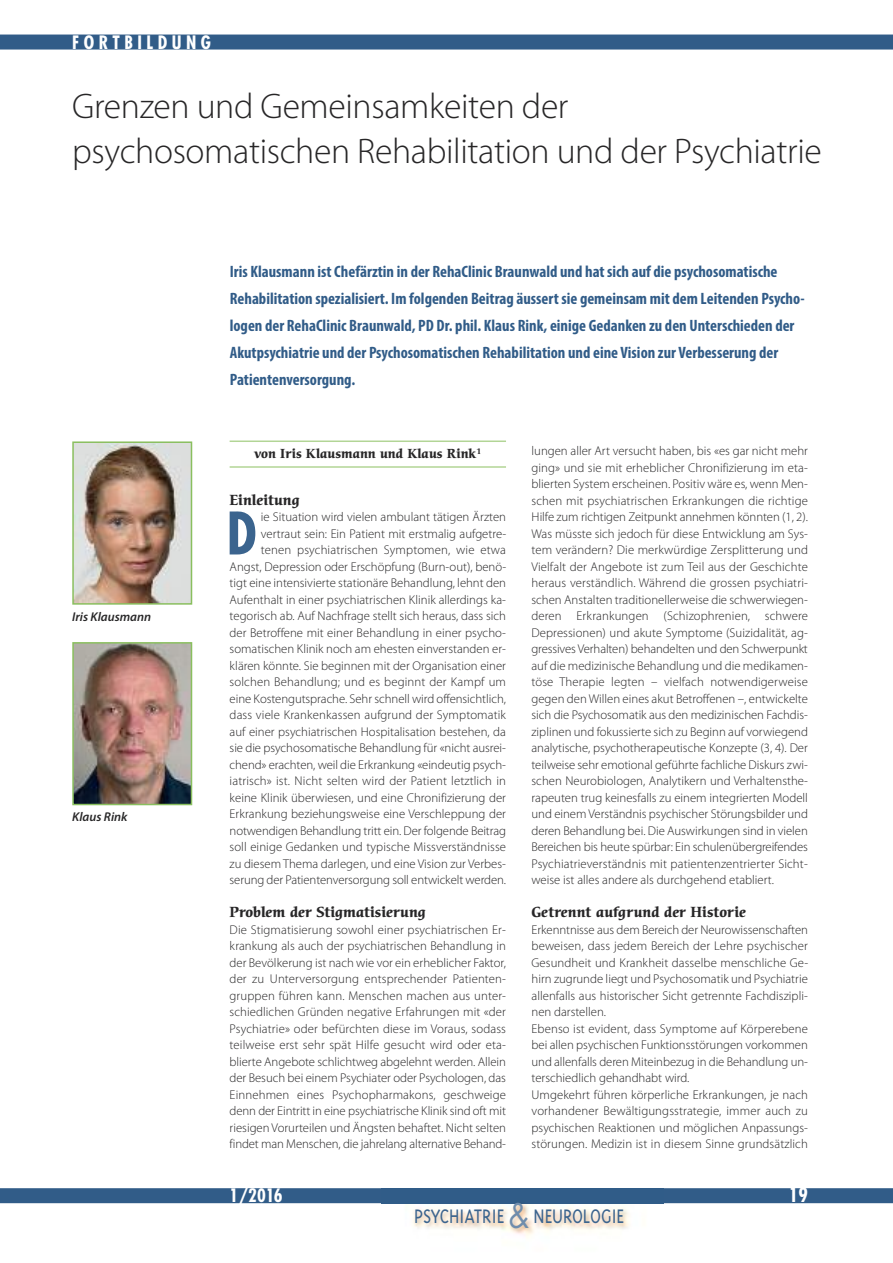
<style>
.page{position:relative;width:893px;height:1263px;background:#fff}
.page>*{position:absolute;margin:0;border:0;box-sizing:border-box;transform-origin:0 0}
.t1{font:700 condensed 57px "Futura";color:#3b648e}
.t2{font:300 35.7px/45px "Myriad Pro";letter-spacing:-.01em;color:#272627}
.t3{font:300 22.5px "Triplex";color:#3b648e;scale:.88 1}
.t4{font:700 condensed 19.5px "Futura";color:#fff}
.t5{font:700 condensed 18px "Futura";letter-spacing:.25em;color:#fff}
.t6{font:700 condensed 16.5px/27px "Myriad Pro";color:#315c88}
.t7{font:700 14.25px "Cerigo";color:#272627}
.t8{font:300 12.75px/16.5px "Myriad Pro";color:#272627;text-align:justify}
.t9{font:700 12.75px "Cerigo";color:#272627}
.t10{font:italic 600 12.75px "Myriad Pro";color:#272627}
.s1{font-family:"Futura";font-weight:400;font-size:33px;color:#6f8dac}
</style>
<div class="page">
<div style="left:0;top:35px;width:893px;height:15px;background:#315c88"></div>
<div style="left:0;top:1188px;width:893px;height:15px;background:#315c88"></div>
<img style="left:381px;top:1203px;width:282px;height:34px">
<hr style="left:230px;top:440px;width:276px;height:2px;background:#b2d596">
<hr style="left:230px;top:466px;width:276px;height:2px;background:#b2d596">
<img style="left:75px;top:444px;width:114px;height:158px">
<div style="left:72px;top:441px;width:120px;height:164px;border:2px solid #8abf5f"></div>
<img style="left:75px;top:645px;width:114px;height:157px">
<div style="left:72px;top:642px;width:120px;height:163px;border:2px solid #8abf5f"></div>
<h3 class="t5" style="left:72px;top:34px;width:140px">FORTBILDUNG</h3>
<h2 class="t2" style="left:72px;top:86px;width:751px">Grenzen und Gemeinsamkeiten der psychosomatischen Rehabilitation und der Psychiatrie</h2>
<p class="t10" style="left:72px;top:612px;width:80px">Iris Klausmann</p>
<p class="t10" style="left:72px;top:812px;width:57px">Klaus Rink</p>
<p class="t6" style="left:230px;top:259px;width:576px">Iris Klausmann ist Chefärztin in der RehaClinic Braunwald und hat sich auf die psychosomatische Rehabilitation spezialisiert. Im folgenden Beitrag äussert sie gemeinsam mit dem Leitenden Psycho&shy;logen der RehaClinic Braunwald, PD Dr. phil. Klaus Rink, einige Gedanken zu den Unterschieden der Akutpsychiatrie und der Psychosomatischen Rehabilitation und eine Vision zur Verbesserung der Patientenversorgung.</p>
<p class="t9" style="left:254px;top:448px;width:229px">von Iris Klausmann und Klaus Rink<sup>1</sup></p>
<p class="t7" style="left:230px;top:494px;width:72px">Einleitung</p>
<p class="t8" style="left:230px;top:509px;width:278px;text-align:right">ie Situation wird vielen ambulant tätigen Ärzten vertraut sein: Ein Patient mit erstmalig aufgetre&shy;tenen psychiatrischen Symptomen, wie etwa Angst, Depression oder Erschöpfung (Burn-out), benö&shy;tigt eine intensivierte stationäre Behandlung, lehnt den Aufenthalt in einer psychiatrischen Klinik allerdings ka&shy;tegorisch ab. Auf Nachfrage stellt sich heraus, dass sich der Betroffene mit einer Behandlung in einer psycho&shy;somatischen Klinik noch am ehesten einverstanden er&shy;klären könnte. Sie beginnen mit der Organisation einer solchen Behandlung; und es beginnt der Kampf um eine Kostengutsprache. Sehr schnell wird offensichtlich, dass viele Krankenkassen aufgrund der Symptomatik auf einer psychiatrischen Hospitalisation bestehen, da sie die psychosomatische Behandlung für «nicht ausrei&shy;chend» erachten, weil die Erkrankung «eindeutig psych&shy;iatrisch» ist. Nicht selten wird der Patient letztlich in keine Klinik überwiesen, und eine Chronifizierung der Erkrankung beziehungsweise eine Verschleppung der notwendigen Behandlung tritt ein. Der folgende Beitrag soll einige Gedanken und typische Missverständnisse zu diesem Thema darlegen, und eine Vision zur Verbes&shy;serung der Patientenversorgung soll entwickelt werden.</p>
<p class="t7" style="left:230px;top:907px;width:198px">Problem der Stigmatisierung</p>
<p class="t8" style="left:230px;top:922px;width:278px">Die Stigmatisierung sowohl einer psychiatrischen Er&shy;krankung als auch der psychiatrischen Behandlung in der Bevölkerung ist nach wie vor ein erheblicher Faktor, der zu Unterversorgung entsprechender Patienten&shy;gruppen führen kann. Menschen machen aus unter&shy;schiedlichen Gründen negative Erfahrungen mit «der Psychiatrie» oder befürchten diese im Voraus, sodass teilweise erst sehr spät Hilfe gesucht wird oder eta&shy;blierte Angebote schlichtweg abgelehnt werden. Allein der Besuch bei einem Psychiater oder Psychologen, das Einnehmen eines Psychopharmakons, geschweige denn der Eintritt in eine psychiatrische Klinik sind oft mit riesigen Vorurteilen und Ängsten behaftet. Nicht selten findet man Menschen, die jahrelang alternative Behand-</p>
<h1 class="t1" style="left:227px;top:508px;width:32px">D</h1>
<p class="t8" style="left:531px;top:443px;width:278px">lungen aller Art versucht haben, bis «es gar nicht mehr ging» und sie mit erheblicher Chronifizierung im eta&shy;blierten System erscheinen. Positiv wäre es, wenn Men&shy;schen mit psychiatrischen Erkrankungen die richtige Hilfe zum richtigen Zeitpunkt annehmen könnten (1, 2).<br>Was müsste sich jedoch für diese Entwicklung am Sys&shy;tem verändern? Die merkwürdige Zersplitterung und Vielfalt der Angebote ist zum Teil aus der Geschichte heraus verständlich. Während die grossen psychiatri&shy;schen Anstalten traditionellerweise die schwerwiegen&shy;deren Erkrankungen (Schizophrenien, schwere Depressionen) und akute Symptome (Suizidalität, ag&shy;gressives Verhalten) behandelten und den Schwerpunkt auf die medizinische Behandlung und die medikamen&shy;töse Therapie legten – vielfach notwendigerweise gegen den Willen eines akut Betroffenen –, entwickelte sich die Psychosomatik aus den medizinischen Fachdis&shy;ziplinen und fokussierte sich zu Beginn auf vorwiegend analytische, psychotherapeutische Konzepte (3, 4). Der teilweise sehr emotional geführte fachliche Diskurs zwi&shy;schen Neurobiologen, Analytikern und Verhaltensthe&shy;rapeuten trug keinesfalls zu einem integrierten Modell und einem Verständnis psychischer Störungsbilder und deren Behandlung bei. Die Auswirkungen sind in vielen Bereichen bis heute spürbar: Ein schulenübergreifendes Psychiatrieverständnis mit patientenzentrierter Sicht&shy;weise ist alles andere als durchgehend etabliert.</p>
<p class="t7" style="left:531px;top:907px;width:216px">Getrennt aufgrund der Historie</p>
<p class="t8" style="left:531px;top:922px;width:278px;text-align:left">Erkenntnisse aus dem Bereich der Neurowissenschaften beweisen, dass jedem Bereich der Lehre psychischer Gesundheit und Krankheit dasselbe menschliche Ge&shy;hirn zugrunde liegt und Psychosomatik und Psychiatrie allenfalls aus historischer Sicht getrennte Fachdiszipli&shy;nen darstellen.<br>Ebenso ist evident, dass Symptome auf Körperebene bei allen psychischen Funktionsstörungen vorkommen und allenfalls deren Miteinbezug in die Behandlung un&shy;terschiedlich gehandhabt wird.<br>Umgekehrt führen körperliche Erkrankungen, je nach vorhandener Bewältigungsstrategie, immer auch zu psychischen Reaktionen und möglichen Anpassungs&shy;störungen. Medizin ist in diesem Sinne grundsätzlich</p>
<h3 class="t5" style="left:230px;top:1187px;width:55px">1/2016</h3>
<h3 class="t4" style="left:789px;top:1186px;width:21px">19</h3>
<h3 class="t3" style="left:414px;top:1202px;width:240px">PSYCHIATRIE <span class="s1">&amp;</span> NEUROLOGIE</h3>
</div>
